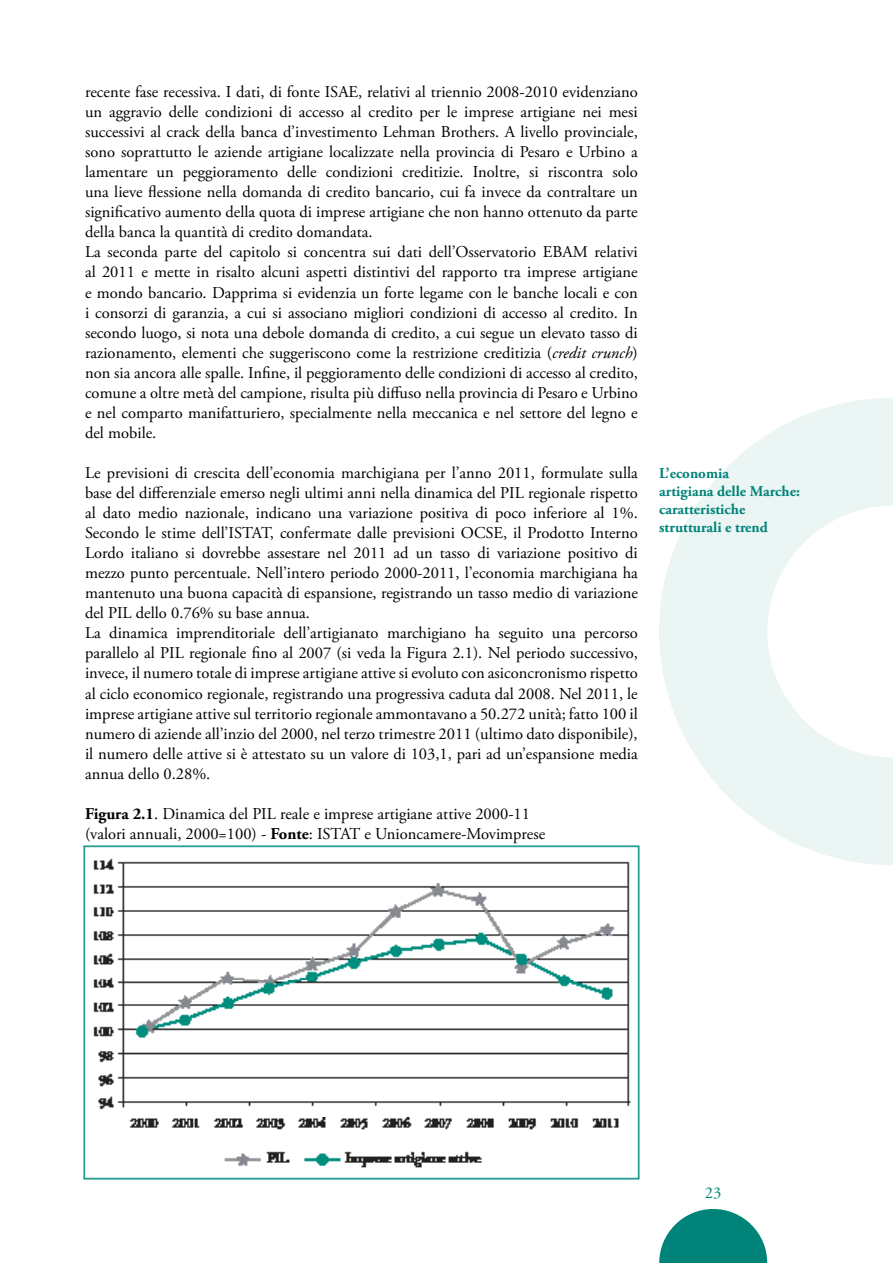
<style>
.page{position:relative;width:893px;height:1263px;background:#fff}
.page>*{position:absolute;margin:0;border:0;box-sizing:border-box;transform-origin:0 0}
.t1{font:16.5px/20.1px "Adobe Garamond Pro";color:#000}
.t2{font:16.5px "Adobe Garamond Pro";color:#008379}
.t3{font:700 15px/18px "Adobe Garamond Pro";color:#008379}
.s1{font-style:italic}
.s2{font-weight:700}
</style>
<div class="page">
<svg style="left:659px;top:398px;width:233px;height:467px;fill:#ebf5f4"></svg>
<svg style="left:659px;top:1209px;width:108px;height:54px"></svg>
<img style="left:83px;top:845px;width:557px;height:335px">
<p class="t1" style="left:85px;top:82px;width:554px">recente fase recessiva. I dati, di fonte ISAE, relativi al triennio 2008-2010 evidenziano un aggravio delle condizioni di accesso al credito per le imprese artigiane nei mesi successivi al crack della banca d’investimento Lehman Brothers. A livello provinciale, sono soprattutto le aziende artigiane localizzate nella provincia di Pesaro e Urbino a lamentare un peggioramento delle condizioni creditizie. Inoltre, si riscontra solo una lieve flessione nella domanda di credito bancario, cui fa invece da contraltare un significativo aumento della quota di imprese artigiane che non hanno ottenuto da parte della banca la quantità di credito domandata.<br>La seconda parte del capitolo si concentra sui dati dell’Osservatorio EBAM relativi al 2011 e mette in risalto alcuni aspetti distintivi del rapporto tra imprese artigiane e mondo bancario. Dapprima si evidenzia un forte legame con le banche locali e con i consorzi di garanzia, a cui si associano migliori condizioni di accesso al credito. In secondo luogo, si nota una debole domanda di credito, a cui segue un elevato tasso di razionamento, elementi che suggeriscono come la restrizione creditizia (<span class="s1">credit crunch</span>) non sia ancora alle spalle. Infine, il peggioramento delle condizioni di accesso al credito, comune a oltre metà del campione, risulta più diffuso nella provincia di Pesaro e Urbino e nel comparto manifatturiero, specialmente nella meccanica e nel settore del legno e del mobile.</p>
<p class="t1" style="left:85px;top:463px;width:554px">Le previsioni di crescita dell’economia marchigiana per l’anno 2011, formulate sulla base del differenziale emerso negli ultimi anni nella dinamica del PIL regionale rispetto al dato medio nazionale, indicano una variazione positiva di poco inferiore al 1%.<br>Secondo le stime dell’ISTAT, confermate dalle previsioni OCSE, il Prodotto Interno Lordo italiano si dovrebbe assestare nel 2011 ad un tasso di variazione positivo di mezzo punto percentuale. Nell’intero periodo 2000-2011, l’economia marchigiana ha mantenuto una buona capacità di espansione, registrando un tasso medio di variazione del PIL dello 0.76% su base annua.<br>La dinamica imprenditoriale dell’artigianato marchigiano ha seguito una percorso parallelo al PIL regionale fino al 2007 (si veda la Figura 2.1). Nel periodo successivo, invece, il numero totale di imprese artigiane attive si evoluto con asiconcronismo rispetto al ciclo economico regionale, registrando una progressiva caduta dal 2008. Nel 2011, le imprese artigiane attive sul territorio regionale ammontavano a 50.272 unità; fatto 100 il numero di aziende all’inzio del 2000, nel terzo trimestre 2011 (ultimo dato disponibile), il numero delle attive si è attestato su un valore di 103,1, pari ad un’espansione media annua dello 0.28%.</p>
<p class="t1" style="left:85px;top:804px;width:462px"><span class="s2">Figura 2.1</span>. Dinamica del PIL reale e imprese artigiane attive 2000-11 (valori annuali, 2000=100) - <span class="s2">Fonte</span>: ISTAT e Unioncamere-Movimprese</p>
<p class="t3" style="left:659px;top:464px;width:142px">L’economia<br>artigiana delle Marche: caratteristiche strutturali e trend</p>
<p class="t2" style="left:705px;top:1183px;width:18px">23</p>
</div>
